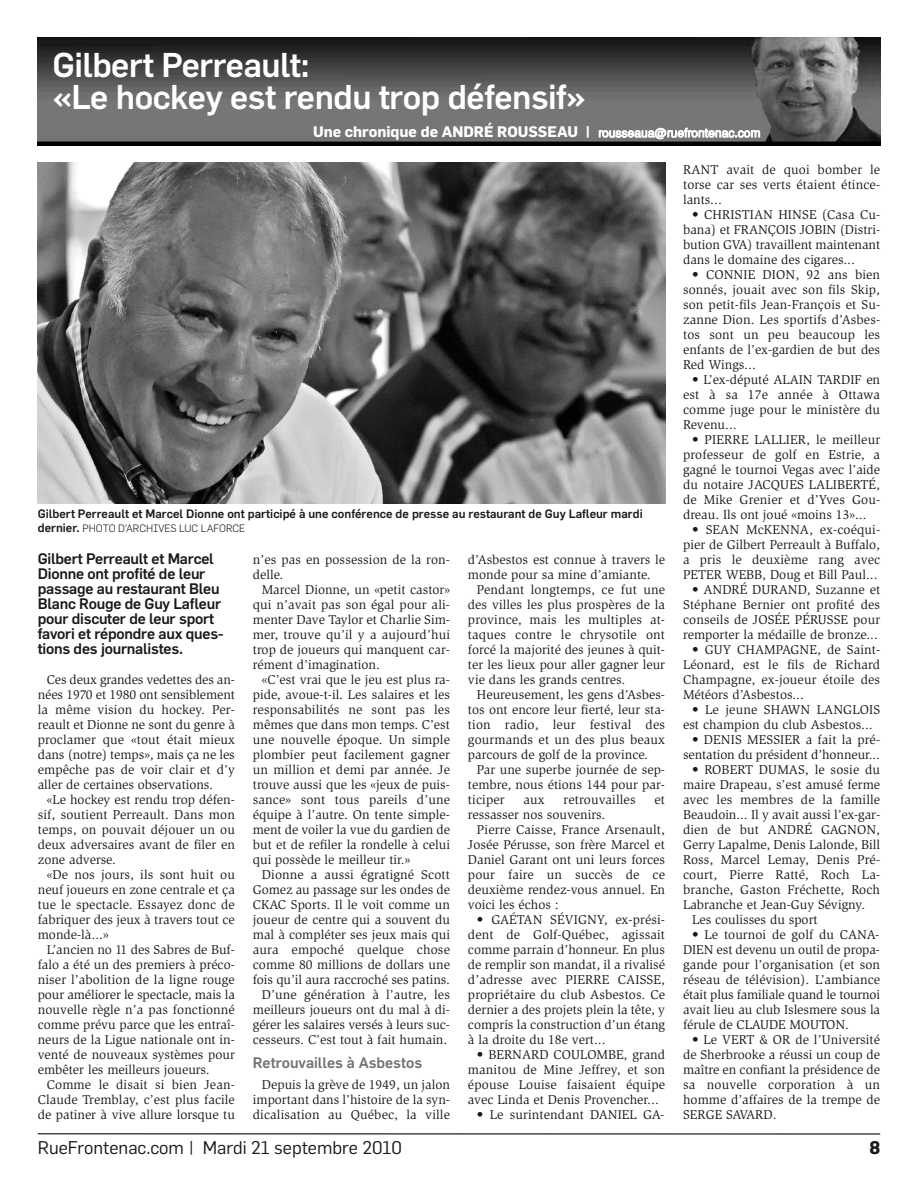
<style>
.page{position:relative;width:918px;height:1188px;background:#fff}
.page>*{position:absolute;margin:0;border:0;box-sizing:border-box;transform-origin:0 0}
.t1{font:500 33.75px/32.4px "Flama";letter-spacing:-.015em;color:#fff}
.t2{font:18px "Flama";color:#191919}
.t3{font:700 18px "Flama";color:#191919}
.t4{font:500 15px/15px "Flama";letter-spacing:-.015em;color:#191919}
.t5{font:700 15px "Flama";color:#fff}
.t6{font:500 15px "Flama";color:#717171}
.t7{font:13.2px/15px "Slimbach Std";color:#191919;text-align:justify}
.t8{font:500 12px "Flama";color:#191919}
.t9{font:300 10.5px "Flama";color:#191919}
.s1{font-family:"Helvetica";font-weight:400;font-size:12px}
.s2{font-weight:500;font-size:12px}
</style>
<div class="page">
<hr style="left:38px;top:1133px;width:842px;height:2px;background:#474747">
<img style="left:38px;top:162px;width:627px;height:341px">
<img style="left:38px;top:38px;width:842px;height:108px">
<h1 class="t1" style="left:52px;top:50px;width:534px">Gilbert Perreault:<br>«Le hockey est rendu trop défensif»</h1>
<p class="t5" style="left:313px;top:125px;width:449px">Une chronique de ANDRÉ ROUSSEAU | <span class="s1">rousseaua@ruefrontenac.com</span></p>
<p class="t8" style="left:38px;top:508px;width:606px">Gilbert Perreault et Marcel Dionne ont participé à une conférence de presse au restaurant de Guy Lafleur mardi</p>
<p class="t9" style="left:38px;top:524px;width:209px"><span class="s2">dernier.</span> PHOTO D'ARCHIVES LUC LAFORCE</p>
<p class="t4" style="left:38px;top:552px;width:187px">Gilbert Perreault et Marcel<br>Dionne ont profité de leur passage au restaurant Bleu<br>Blanc Rouge de Guy Lafleur pour discuter de leur sport favori et répondre aux ques&shy;tions des journalistes.</p>
<p class="t7" style="left:38px;top:673px;width:199px;text-indent:9px">Ces deux grandes vedettes des an&shy;nées 1970 et 1980 ont sensiblement la même vision du hockey. Per&shy;reault et Dionne ne sont du genre à proclamer que «tout était mieux dans (notre) temps», mais ça ne les empêche pas de voir clair et d’y aller de certaines observations.</p>
<p class="t7" style="left:38px;top:793px;width:199px;text-indent:9px">«Le hockey est rendu trop défen&shy;sif, soutient Perreault. Dans mon temps, on pouvait déjouer un ou deux adversaires avant de filer en zone adverse.</p>
<p class="t7" style="left:38px;top:868px;width:199px;text-indent:9px">«De nos jours, ils sont huit ou neuf joueurs en zone centrale et ça tue le spectacle. Essayez donc de fabriquer des jeux à travers tout ce monde-là...»</p>
<p class="t7" style="left:38px;top:943px;width:199px;text-indent:9px">L’ancien no 11 des Sabres de Buf&shy;falo a été un des premiers à préco&shy;niser l’abolition de la ligne rouge pour améliorer le spectacle, mais la nouvelle règle n’a pas fonctionné comme prévu parce que les entraî&shy;neurs de la Ligue nationale ont in&shy;venté de nouveaux systèmes pour embêter les meilleurs joueurs.</p>
<p class="t7" style="left:38px;top:1078px;width:199px;text-indent:9px">Comme le disait si bien Jean-Claude Tremblay, c’est plus facile de patiner à vive allure lorsque tu</p>
<p class="t7" style="left:253px;top:553px;width:199px">n’es pas en possession de la ron&shy;delle.</p>
<p class="t7" style="left:253px;top:583px;width:199px;text-indent:9px">Marcel Dionne, un «petit castor» qui n’avait pas son égal pour ali&shy;menter Dave Taylor et Charlie Sim&shy;mer, trouve qu’il y a aujourd’hui trop de joueurs qui manquent car&shy;rément d’imagination.</p>
<p class="t7" style="left:253px;top:673px;width:199px;text-indent:9px">«C’est vrai que le jeu est plus ra&shy;pide, avoue-t-il. Les salaires et les responsabilités ne sont pas les mêmes que dans mon temps. C’est une nouvelle époque. Un simple plombier peut facilement gagner un million et demi par année. Je trouve aussi que les «jeux de puis&shy;sance» sont tous pareils d’une équipe à l’autre. On tente simple&shy;ment de voiler la vue du gardien de but et de refiler la rondelle à celui qui possède le meilleur tir.»</p>
<p class="t7" style="left:253px;top:868px;width:199px;text-align:right">Dionne a aussi égratigné Scott<br>Gomez au passage sur les ondes de<br>CKAC Sports. Il le voit comme un joueur de centre qui a souvent du mal à compléter ses jeux mais qui aura empoché quelque chose comme 80 millions de dollars une fois qu’il aura raccroché ses patins.<br>D’une génération à l’autre, les meilleurs joueurs ont du mal à di&shy;gérer les salaires versés à leurs suc&shy;cesseurs. C’est tout à fait humain.</p>
<p class="t6" style="left:253px;top:1056px;width:171px">Retrouvailles à Asbestos</p>
<p class="t7" style="left:253px;top:1078px;width:199px;text-indent:9px">Depuis la grève de 1949, un jalon important dans l’histoire de la syn&shy;dicalisation au Québec, la ville</p>
<p class="t7" style="left:468px;top:553px;width:199px">d’Asbestos est connue à travers le monde pour sa mine d’amiante.</p>
<p class="t7" style="left:468px;top:583px;width:199px;text-indent:9px">Pendant longtemps, ce fut une des villes les plus prospères de la province, mais les multiples at&shy;taques contre le chrysotile ont forcé la majorité des jeunes à quit&shy;ter les lieux pour aller gagner leur vie dans les grands centres.</p>
<p class="t7" style="left:468px;top:688px;width:199px;text-indent:9px">Heureusement, les gens d’Asbes&shy;tos ont encore leur fierté, leur sta&shy;tion radio, leur festival des gourmands et un des plus beaux parcours de golf de la province.</p>
<p class="t7" style="left:468px;top:763px;width:199px;text-indent:9px">Par une superbe journée de sep&shy;tembre, nous étions 144 pour par&shy;ticiper</p>
<p class="t7" style="left:524px;top:793px;width:23px">aux</p>
<p class="t7" style="left:564px;top:793px;width:74px">retrouvailles</p>
<p class="t7" style="left:655px;top:793px;width:12px">et</p>
<p class="t7" style="left:468px;top:808px;width:139px">ressasser nos souvenirs.</p>
<p class="t7" style="left:477px;top:823px;width:190px">Pierre Caisse, France Arsenault,</p>
<p class="t7" style="left:468px;top:838px;width:199px">Josée Pérusse, son frère Marcel et</p>
<p class="t7" style="left:468px;top:853px;width:199px">Daniel Garant ont uni leurs forces</p>
<p class="t7" style="left:468px;top:868px;width:199px">pour faire un succès de ce</p>
<p class="t7" style="left:468px;top:883px;width:199px">deuxième rendez-vous annuel. En</p>
<p class="t7" style="left:468px;top:898px;width:92px">voici les échos :</p>
<p class="t7" style="left:468px;top:913px;width:199px;text-indent:9px">• GAÉTAN SÉVIGNY, ex-prési&shy;dent de Golf-Québec, agissait comme parrain d’honneur. En plus de remplir son mandat, il a rivalisé d’adresse avec PIERRE CAISSE, propriétaire du club Asbestos. Ce dernier a des projets plein la tête, y compris la construction d’un étang à la droite du 18e vert...</p>
<p class="t7" style="left:468px;top:1048px;width:199px;text-indent:9px">• BERNARD COULOMBE, grand manitou de Mine Jeffrey, et son épouse Louise faisaient équipe avec Linda et Denis Provencher...</p>
<p class="t7" style="left:477px;top:1108px;width:189px">• Le surintendant DANIEL GA-</p>
<p class="t7" style="left:683px;top:163px;width:199px">RANT avait de quoi bomber le torse car ses verts étaient étince&shy;lants...</p>
<p class="t7" style="left:683px;top:208px;width:199px;text-indent:9px">• CHRISTIAN HINSE (Casa Cu&shy;bana) et FRANÇOIS JOBIN (Distri&shy;bution GVA) travaillent maintenant dans le domaine des cigares...</p>
<p class="t7" style="left:683px;top:268px;width:199px;text-indent:9px">• CONNIE DION, 92 ans bien sonnés, jouait avec son fils Skip, son petit-fils Jean-François et Su&shy;zanne Dion. Les sportifs d’Asbes&shy;tos sont un peu beaucoup les enfants de l’ex-gardien de but des Red Wings...</p>
<p class="t7" style="left:683px;top:373px;width:199px;text-indent:9px">• L’ex-député ALAIN TARDIF en est à sa 17e année à Ottawa comme juge pour le ministère du Revenu...</p>
<p class="t7" style="left:683px;top:433px;width:199px;text-indent:9px">• PIERRE LALLIER, le meilleur professeur de golf en Estrie, a gagné le tournoi Vegas avec l’aide du notaire JACQUES LALIBERTÉ, de Mike Grenier et d’Yves Gou&shy;dreau. Ils ont joué «moins 13»...</p>
<p class="t7" style="left:683px;top:523px;width:199px;text-indent:9px">• SEAN McKENNA, ex-coéqui&shy;pier de Gilbert Perreault à Buffalo, a pris le deuxième rang avec PETER WEBB, Doug et Bill Paul...</p>
<p class="t7" style="left:683px;top:583px;width:199px;text-indent:9px">• ANDRÉ DURAND, Suzanne et Stéphane Bernier ont profité des conseils de JOSÉE PÉRUSSE pour remporter la médaille de bronze...</p>
<p class="t7" style="left:683px;top:643px;width:199px;text-indent:9px">• GUY CHAMPAGNE, de Saint-Léonard, est le fils de Richard Champagne, ex-joueur étoile des Météors d’Asbestos...</p>
<p class="t7" style="left:683px;top:703px;width:199px;text-indent:9px">• Le jeune SHAWN LANGLOIS est champion du club Asbestos...</p>
<p class="t7" style="left:683px;top:733px;width:199px;text-align:right">• DENIS MESSIER a fait la pré&shy;sentation du président d’honneur...</p>
<p class="t7" style="left:692px;top:763px;width:190px">• ROBERT DUMAS, le sosie du</p>
<p class="t7" style="left:683px;top:778px;width:199px">maire Drapeau, s’est amusé ferme</p>
<p class="t7" style="left:683px;top:793px;width:199px">avec les membres de la famille</p>
<p class="t7" style="left:683px;top:808px;width:199px">Beaudoin... Il y avait aussi l’ex-gar-</p>
<p class="t7" style="left:683px;top:823px;width:199px">dien de but ANDRÉ GAGNON,</p>
<p class="t7" style="left:683px;top:838px;width:199px">Gerry Lapalme, Denis Lalonde, Bill</p>
<p class="t7" style="left:683px;top:853px;width:199px">Ross, Marcel Lemay, Denis Pré-</p>
<p class="t7" style="left:683px;top:868px;width:199px">court, Pierre Ratté, Roch La-</p>
<p class="t7" style="left:683px;top:883px;width:199px">branche, Gaston Fréchette, Roch</p>
<p class="t7" style="left:683px;top:898px;width:184px">Labranche et Jean-Guy Sévigny.</p>
<p class="t7" style="left:692px;top:913px;width:127px">Les coulisses du sport</p>
<p class="t7" style="left:683px;top:928px;width:199px;text-indent:9px">• Le tournoi de golf du CANA-DIEN est devenu un outil de propa&shy;gande pour l’organisation (et son réseau de télévision). L’ambiance était plus familiale quand le tournoi avait lieu au club Islesmere sous la férule de CLAUDE MOUTON.</p>
<p class="t7" style="left:683px;top:1033px;width:199px;text-indent:9px">• Le VERT &amp; OR de l’Université de Sherbrooke a réussi un coup de maître en confiant la présidence de sa nouvelle corporation à un homme d’affaires de la trempe de SERGE SAVARD.</p>
<h2 class="t2" style="left:38px;top:1139px;width:366px">RueFrontenac.com | Mardi 21 septembre 2010</h2>
<h2 class="t3" style="left:869px;top:1140px;width:12px">8</h2>
</div>
